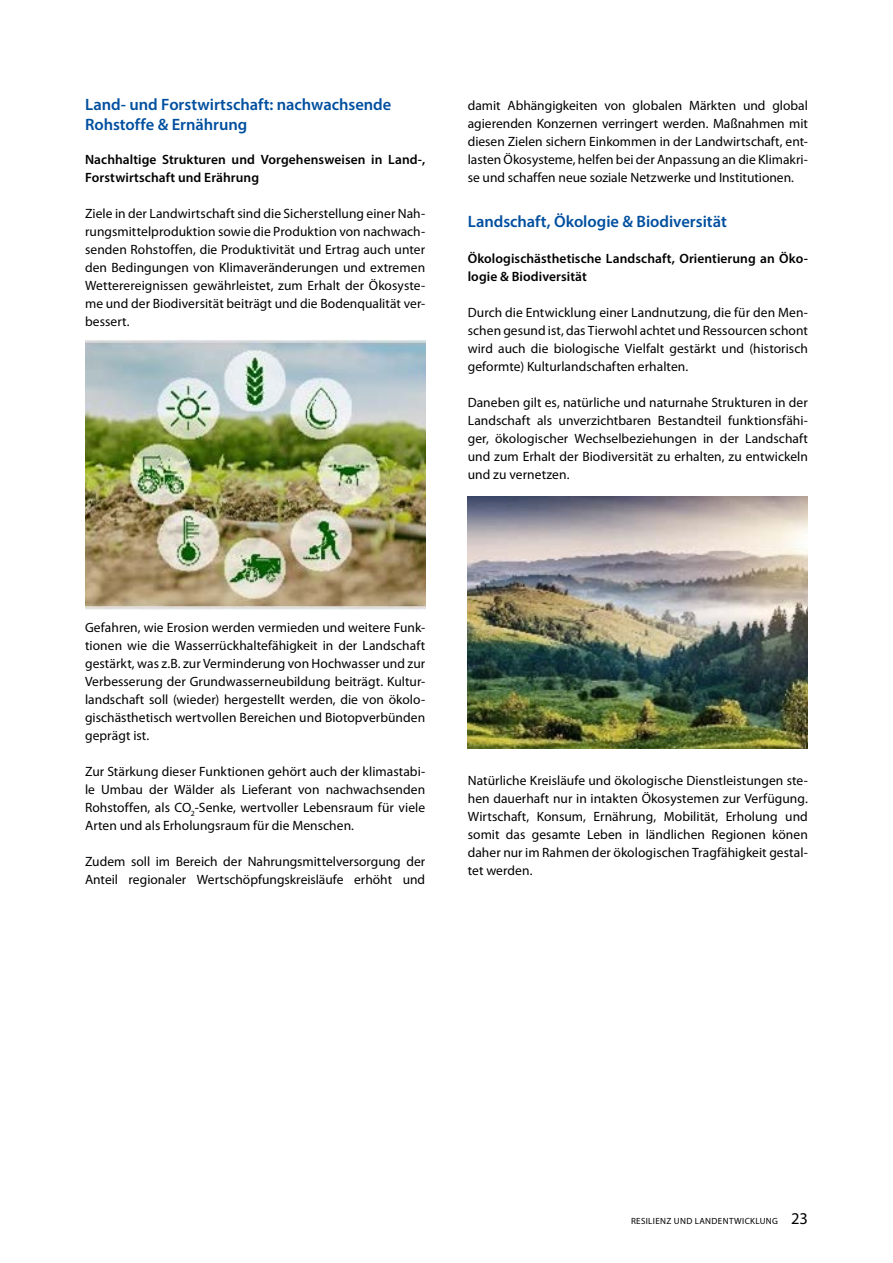
<style>
.page{position:relative;width:893px;height:1263px;background:#fff}
.page>*{position:absolute;margin:0;border:0;box-sizing:border-box;transform-origin:0 0}
.t1{font:600 16.5px/19.8px "Myriad Pro";color:#004f9f}
.Fliesstext{font:13.5px/18px "Myriad Pro";color:#000;text-align:justify}
.Fliesstext-2{font:600 13.5px/18px "Myriad Pro";letter-spacing:.005em;color:#000}
.t2{font:9px "Myriad Pro";letter-spacing:.04em;color:#000}
.s1{font-size:16.5px}
</style>
<div class="page">
<img style="left:85px;top:340px;width:340px;height:270px">
<img style="left:468px;top:497px;width:340px;height:252px">
<p class="t1" style="left:85px;top:94px;width:308px">Land- und Forstwirtschaft: nachwachsende<br>Rohstoffe &amp; Ernährung</p>
<p class="Fliesstext-2" style="left:85px;top:150px;width:342px">Nachhaltige Strukturen und Vorgehensweisen in Land-,<br>Forstwirtschaft und Erährung</p>
<p class="Fliesstext" style="left:85px;top:204px;width:342px">Ziele in der Landwirtschaft sind die Sicherstellung einer Nah&shy;rungsmittelproduktion sowie die Produktion von nachwach&shy;senden Rohstoffen, die Produktivität und Ertrag auch unter den Bedingungen von Klimaveränderungen und extremen Wetterereignissen gewährleistet, zum Erhalt der Ökosyste&shy;me und der Biodiversität beiträgt und die Bodenqualität ver&shy;bessert.</p>
<p class="Fliesstext" style="left:468px;top:96px;width:342px">damit Abhängigkeiten von globalen Märkten und global agierenden Konzernen verringert werden. Maßnahmen mit diesen Zielen sichern Einkommen in der Landwirtschaft, ent&shy;lasten Ökosysteme, helfen bei der Anpassung an die Klimakri&shy;se und schaffen neue soziale Netzwerke und Institutionen.</p>
<p class="t1" style="left:468px;top:211px;width:261px">Landschaft, Ökologie &amp; Biodiversität</p>
<p class="Fliesstext-2" style="left:468px;top:249px;width:342px">Ökologischästhetische Landschaft, Orientierung an Öko&shy;logie &amp; Biodiversität</p>
<p class="Fliesstext" style="left:468px;top:303px;width:342px">Durch die Entwicklung einer Landnutzung, die für den Men&shy;schen gesund ist, das Tierwohl achtet und Ressourcen schont wird auch die biologische Vielfalt gestärkt und (historisch geformte) Kulturlandschaften erhalten.</p>
<p class="Fliesstext" style="left:468px;top:393px;width:342px">Daneben gilt es, natürliche und naturnahe Strukturen in der Landschaft als unverzichtbaren Bestandteil funktionsfähi&shy;ger, ökologischer Wechselbeziehungen in der Landschaft und zum Erhalt der Biodiversität zu erhalten, zu entwickeln und zu vernetzen.</p>
<p class="Fliesstext" style="left:85px;top:618px;width:342px">Gefahren, wie Erosion werden vermieden und weitere Funk&shy;tionen wie die Wasserrückhaltefähigkeit in der Landschaft gestärkt, was z.B. zur Verminderung von Hochwasser und zur Verbesserung der Grundwasserneubildung beiträgt. Kultur&shy;landschaft soll (wieder) hergestellt werden, die von ökolo&shy;gischästhetisch wertvollen Bereichen und Biotopverbünden geprägt ist.</p>
<p class="Fliesstext" style="left:85px;top:762px;width:342px">Zur Stärkung dieser Funktionen gehört auch der klimastabi&shy;le Umbau der Wälder als Lieferant von nachwachsenden Rohstoffen, als CO<sub>2</sub>-Senke, wertvoller Lebensraum für viele Arten und als Erholungsraum für die Menschen.</p>
<p class="Fliesstext" style="left:85px;top:852px;width:342px">Zudem soll im Bereich der Nahrungsmittelversorgung der<br>Anteil regionaler Wertschöpfungskreisläufe erhöht und</p>
<p class="Fliesstext" style="left:468px;top:771px;width:342px">Natürliche Kreisläufe und ökologische Dienstleistungen ste&shy;hen dauerhaft nur in intakten Ökosystemen zur Verfügung.<br>Wirtschaft, Konsum, Ernährung, Mobilität, Erholung und somit das gesamte Leben in ländlichen Regionen könen daher nur im Rahmen der ökologischen Tragfähigkeit gestal&shy;tet werden.</p>
<p class="t2" style="left:631px;top:1215px;width:178px">RESILIENZ UND LANDENTWICKLUNG <span class="s1">23</span></p>
</div>
